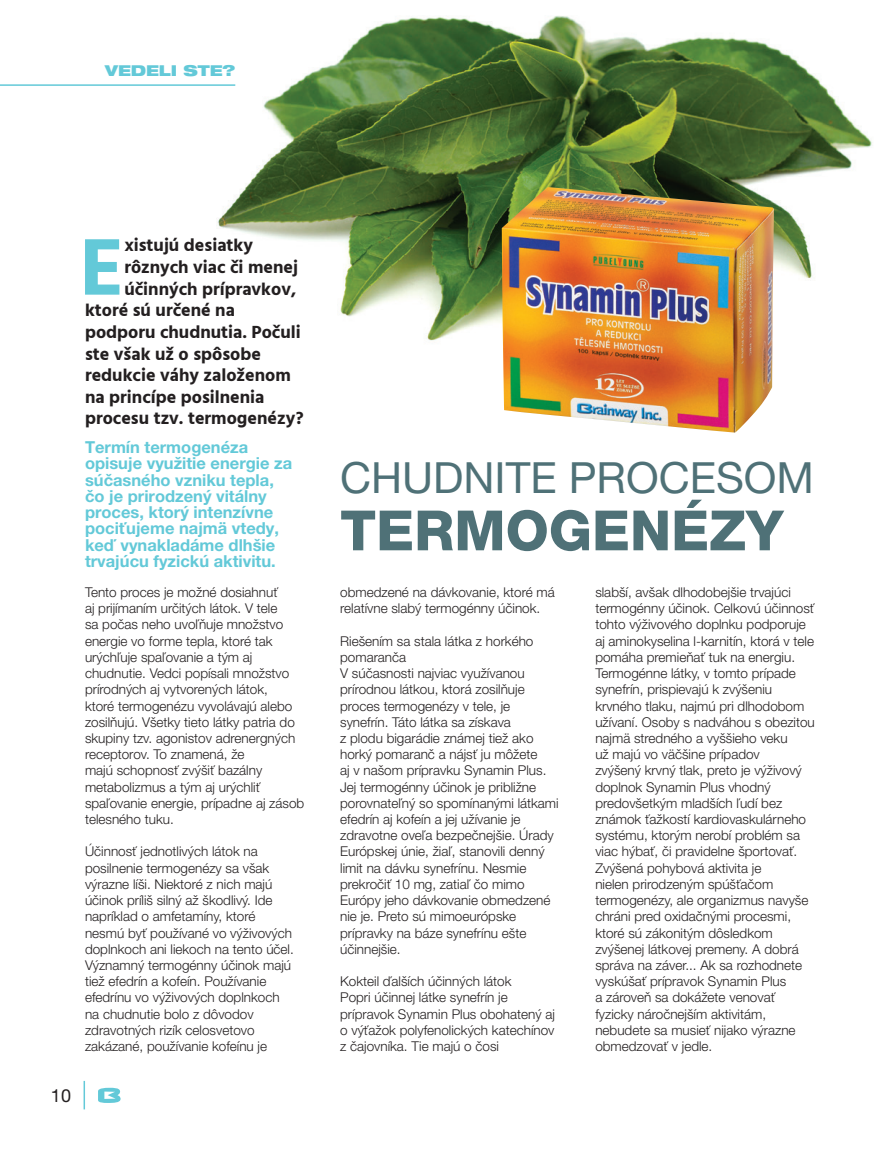
<style>
.page{position:relative;width:893px;height:1149px;background:#fff}
.page>*{position:absolute;margin:0;border:0;box-sizing:border-box;transform-origin:0 0}
.t1{font:700 82.05px "Hind";color:#63c9d8}
.t2{font:800 55.5px "Helvetica Neue LT Pro";color:#4f7177}
.t3{font:43.05px "Helvetica Neue LT Pro";color:#4f7177}
.t4{font:700 18px "Hind";color:#231f20}
.t5{font:18px "Helvetica Neue LT Pro";color:#231f20}
.t6{font:700 16.5px/16.2px "Helvetica Neue LT Pro";color:#63c9d8}
.t7{font:900 expanded 15px "Helvetica Neue LT Pro";color:#63c9d8}
.t8{font:300 13.5px/16.2px "Helvetica Neue LT Pro";color:#231f20}
</style>
<div class="page">
<img style="left:216px;top:15px;width:656px;height:326px">
<img style="left:502px;top:187px;width:272px;height:245px">
<svg style="left:98px;top:1087px;width:23px;height:15px"></svg>
<svg style="left:84px;top:1080px;width:1px;height:28px"></svg>
<hr style="left:0;top:84px;width:235px;height:2px;background:#63c9d8">
<p class="t7" style="left:105px;top:61px;width:132px">VEDELI STE?</p>
<h3 class="t5" style="left:51px;top:1084px;width:22px">10</h3>
<h1 class="t1" style="left:80px;top:218px;width:46px">E</h1>
<h3 class="t4" style="left:124px;top:234px;width:130px">xistujú desiatky</h3>
<h3 class="t4" style="left:124px;top:256px;width:175px">rôznych viac či menej</h3>
<h3 class="t4" style="left:124px;top:278px;width:173px">účinných prípravkov,</h3>
<h3 class="t4" style="left:85px;top:299px;width:151px">ktoré sú určené na</h3>
<h3 class="t4" style="left:85px;top:321px;width:217px">podporu chudnutia. Počuli</h3>
<h3 class="t4" style="left:85px;top:342px;width:178px">ste však už o spôsobe</h3>
<h3 class="t4" style="left:85px;top:364px;width:207px">redukcie váhy založenom</h3>
<h3 class="t4" style="left:85px;top:386px;width:181px">na princípe posilnenia</h3>
<h3 class="t4" style="left:85px;top:407px;width:220px">procesu tzv. termogenézy?</h3>
<p class="t6" style="left:85px;top:439px;width:209px">Termín termogenéza opisuje využitie energie za súčasného vzniku tepla, čo je prirodzený vitálny proces, ktorý intenzívne pociťujeme najmä vtedy, keď vynakladáme dlhšie trvajúcu fyzickú aktivitu.</p>
<p class="t8" style="left:85px;top:583px;width:221px">Tento proces je možné dosiahnuť<br>aj prijímaním určitých látok. V tele<br>sa počas neho uvoľňuje množstvo energie vo forme tepla, ktoré tak urýchľuje spaľovanie a tým aj chudnutie. Vedci popísali množstvo prírodných aj vytvorených látok,<br>ktoré termogenézu vyvolávajú alebo zosilňujú. Všetky tieto látky patria do skupiny tzv. agonistov adrenergných receptorov. To znamená, že<br>majú schopnosť zvýšiť bazálny metabolizmus a tým aj urýchliť spaľovanie energie, prípadne aj zásob telesného tuku.</p>
<p class="t8" style="left:85px;top:843px;width:210px">Účinnosť jednotlivých látok na posilnenie termogenézy sa však výrazne líši. Niektoré z nich majú účinok príliš silný až škodlivý. Ide napríklad o amfetamíny, ktoré nesmú byť používané vo výživových doplnkoch ani liekoch na tento účel.<br>Významný termogénny účinok majú tiež efedrín a kofeín. Používanie efedrínu vo výživových doplnkoch na chudnutie bolo z dôvodov zdravotných rizík celosvetovo zakázané, používanie kofeínu je</p>
<h3 class="t3" style="left:340px;top:452px;width:475px">CHUDNITE PROCESOM</h3>
<h2 class="t2" style="left:340px;top:497px;width:445px">TERMOGENÉZY</h2>
<p class="t8" style="left:340px;top:583px;width:216px">obmedzené na dávkovanie, ktoré má relatívne slabý termogénny účinok.</p>
<p class="t8" style="left:340px;top:632px;width:220px">Riešením sa stala látka z horkého pomaranča<br>V súčasnosti najviac využívanou prírodnou látkou, ktorá zosilňuje proces termogenézy v tele, je synefrín. Táto látka sa získava<br>z plodu bigarádie známej tiež ako horký pomaranč a nájsť ju môžete<br>aj v našom prípravku Synamin Plus.<br>Jej termogénny účinok je približne porovnateľný so spomínanými látkami efedrín aj kofeín a jej užívanie je zdravotne oveľa bezpečnejšie. Úrady<br>Európskej únie, žiaľ, stanovili denný limit na dávku synefrínu. Nesmie prekročiť 10 mg, zatiaľ čo mimo<br>Európy jeho dávkovanie obmedzené nie je. Preto sú mimoeurópske prípravky na báze synefrínu ešte účinnejšie.</p>
<p class="t8" style="left:340px;top:972px;width:216px">Kokteil ďalších účinných látok<br>Popri účinnej látke synefrín je prípravok Synamin Plus obohatený aj o výťažok polyfenolických katechínov z čajovníka. Tie majú o čosi</p>
<p class="t8" style="left:595px;top:583px;width:221px">slabší, avšak dlhodobejšie trvajúci termogénny účinok. Celkovú účinnosť tohto výživového doplnku podporuje aj aminokyselina l-karnitín, ktorá v tele pomáha premieňať tuk na energiu.<br>Termogénne látky, v tomto prípade synefrín, prispievajú k zvýšeniu krvného tlaku, najmú pri dlhodobom užívaní. Osoby s nadváhou s obezitou najmä stredného a vyššieho veku<br>už majú vo väčšine prípadov<br>zvýšený krvný tlak, preto je výživový doplnok Synamin Plus vhodný predovšetkým mladších ľudí bez známok ťažkostí kardiovaskulárneho systému, ktorým nerobí problém sa viac hýbať, či pravidelne športovať.<br>Zvýšená pohybová aktivita je<br>nielen prirodzeným spúšťačom termogenézy, ale organizmus navyše chráni pred oxidačnými procesmi, ktoré sú zákonitým dôsledkom zvýšenej látkovej premeny. A dobrá správa na záver... Ak sa rozhodnete vyskúšať prípravok Synamin Plus<br>a zároveň sa dokážete venovať fyzicky náročnejším aktivitám, nebudete sa musieť nijako výrazne obmedzovať v jedle.</p>
</div>
